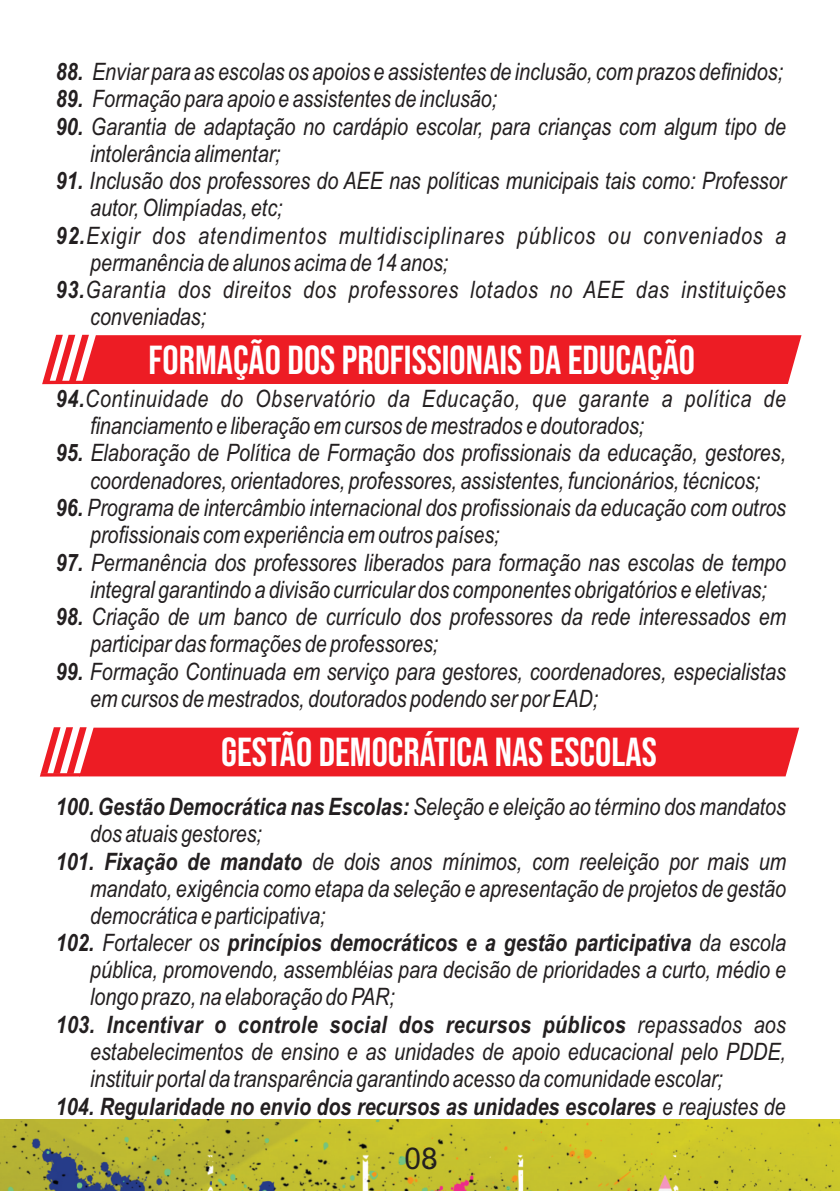
<style>
.page{position:relative;width:840px;height:1191px;background:#fff}
.page>*{position:absolute;margin:0;border:0;box-sizing:border-box;transform-origin:0 0}
.t1{font:40.4px "Bebas Neue";color:#fff}
.t2{font:30px "Arial";color:#231f20}
.t3{font:italic 24px/27px "Arial Narrow";color:#231f20}
.t4{font:italic 700 24px "Arial Narrow";color:#231f20}
.t5{font:italic 24px/27px "Arial Narrow";letter-spacing:.025em;color:#231f20}
.t6{font:italic 24px "Arial Narrow";letter-spacing:.04em;color:#231f20}
.t7{font:italic 24px "Arial Narrow";letter-spacing:.03em;color:#231f20}
.s1{font-weight:700}
.s2{font-weight:400}
</style>
<div class="page">
<img style="left:0;top:1119px;width:839px;height:72px">
<div style="left:42px;top:335px;width:759px;height:49px;background:#ed1c24"></div>
<div style="left:40px;top:727px;width:758px;height:49px;background:#ed1c24"></div>
<p class="t3" style="left:56px;top:60px;width:728px"><span class="s1">88.</span> Enviar para as escolas os apoios e assistentes de inclusão, com prazos definidos;</p>
<p class="t3" style="left:56px;top:87px;width:442px"><span class="s1">89.</span> Formação para apoio e assistentes de inclusão;</p>
<p class="t3" style="left:90px;top:115px;width:697px;text-indent:-34px"><span class="s1">90.</span> Garantia de adaptação no cardápio escolar, para crianças com algum tipo de intolerância alimentar;</p>
<p class="t3" style="left:56px;top:169px;width:731px"><span class="s1">91.</span> Inclusão dos professores do AEE nas políticas municipais tais como: Professor</p>
<p class="t3" style="left:90px;top:196px;width:194px">autor, Olimpíadas, etc;</p>
<p class="t6" style="left:56px;top:226px;width:731px"><span class="s1">92.</span>Exigir dos atendimentos multidisciplinares públicos ou conveniados a</p>
<p class="t3" style="left:90px;top:251px;width:359px">permanência de alunos acima de 14 anos;</p>
<p class="t7" style="left:56px;top:281px;width:731px"><span class="s1">93.</span>Garantia dos direitos dos professores lotados no AEE das instituições</p>
<p class="t3" style="left:90px;top:306px;width:117px">conveniadas;</p>
<h1 class="t1" style="left:148px;top:343px;width:547px">FORMAÇÃO DOS PROFISSIONAIS DA EDUCAÇÃO</h1>
<p class="t5" style="left:90px;top:387px;width:697px;text-indent:-34px"><span class="s1">94.</span>Continuidade do Observatório da Educação, que garante a política de financiamento e liberação em cursos de mestrados e doutorados;</p>
<p class="t3" style="left:56px;top:442px;width:731px;text-align:center"><span class="s1">95.</span> Elaboração de Política de Formação dos profissionais da educação, gestores, coordenadores, orientadores, professores, assistentes, funcionários, técnicos;</p>
<p class="t3" style="left:90px;top:496px;width:697px;text-indent:-34px"><span class="s1">96.</span> Programa de intercâmbio internacional dos profissionais da educação com outros profissionais com experiência em outros países;</p>
<p class="t3" style="left:90px;top:551px;width:697px;text-indent:-34px"><span class="s1">97.</span> Permanência dos professores liberados para formação nas escolas de tempo integral garantindo a divisão curricular dos componentes obrigatórios e eletivas;</p>
<p class="t3" style="left:90px;top:605px;width:697px;text-indent:-34px"><span class="s1">98.</span> Criação de um banco de currículo dos professores da rede interessados em participar das formações de professores;</p>
<p class="t3" style="left:90px;top:660px;width:697px;text-indent:-34px"><span class="s1">99.</span> Formação Continuada em serviço para gestores, coordenadores, especialistas em cursos de mestrados, doutorados podendo ser por EAD;</p>
<h1 class="t1" style="left:221px;top:736px;width:437px">GESTÃO DEMOCRÁTICA NAS ESCOLAS</h1>
<p class="t3" style="left:56px;top:795px;width:731px"><span class="s1">100. Gestão Democrática nas Escolas:</span> Seleção e eleição ao término dos mandatos</p>
<p class="t3" style="left:90px;top:822px;width:173px">dos atuais gestores;</p>
<p class="t3" style="left:56px;top:850px;width:731px"><span class="s1">101. Fixação de mandato</span> de dois anos mínimos, com reeleição por mais um</p>
<p class="t3" style="left:90px;top:877px;width:697px">mandato, exigência como etapa da seleção e apresentação de projetos de gestão</p>
<p class="t3" style="left:90px;top:904px;width:237px">democrática e participativa;</p>
<p class="t4" style="left:56px;top:934px;width:731px">102. <span class="s2">Fortalecer os</span> princípios democráticos e a gestão participativa <span class="s2">da escola</span></p>
<p class="t3" style="left:90px;top:958px;width:697px">pública, promovendo, assembléias para decisão de prioridades a curto, médio e</p>
<p class="t3" style="left:90px;top:985px;width:306px">longo prazo, na elaboração do PAR;</p>
<p class="t4" style="left:56px;top:1015px;width:731px">103. Incentivar o controle social dos recursos públicos <span class="s2">repassados aos</span></p>
<p class="t3" style="left:90px;top:1040px;width:697px">estabelecimentos de ensino e as unidades de apoio educacional pelo PDDE,</p>
<p class="t3" style="left:90px;top:1067px;width:634px">instituir portal da transparência garantindo acesso da comunidade escolar;</p>
<p class="t4" style="left:56px;top:1097px;width:731px">104. Regularidade no envio dos recursos as unidades escolares <span class="s2">e reajustes de</span></p>
<p class="t2" style="left:404px;top:1147px;width:35px">08</p>
</div>
